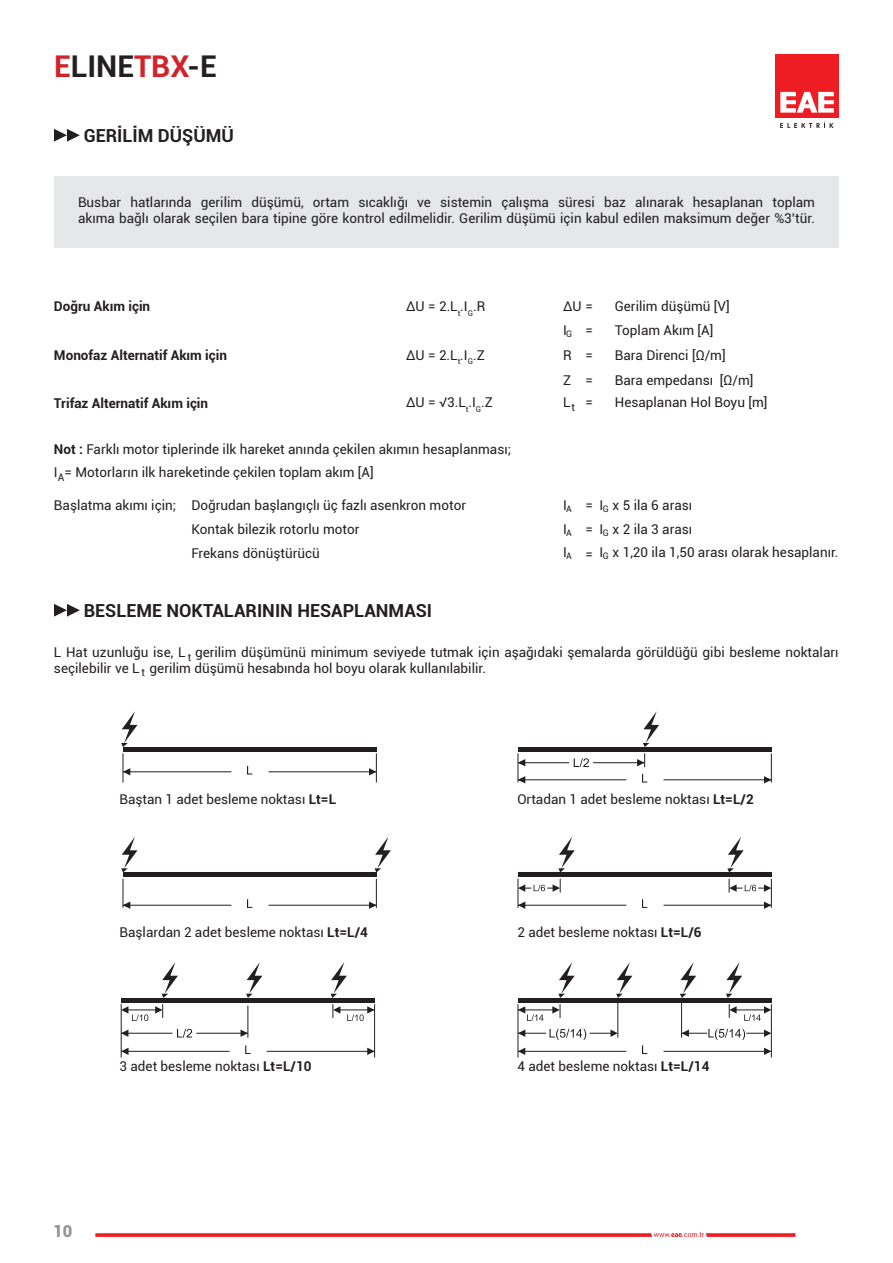
<style>
.page{position:relative;width:893px;height:1263px;background:#fff}
.page>*{position:absolute;margin:0;border:0;box-sizing:border-box;transform-origin:0 0}
.t1{font:700 30px "Roboto";color:#231f20}
.t2{font:700 18px "Roboto";color:#231f20}
.t3{font:900 16.5px "Roboto";color:#939598}
.t4{font:13.5px/16.2px "Roboto";color:#231f20}
.t5{font:700 13.5px "Roboto";color:#231f20}
.t6{font:10.5px "Roboto";color:#231f20}
.t7{font:9px "Roboto";color:#231f20}
.s1{color:#d1232a}
.s2{font-weight:700}
</style>
<div class="page">
<svg style="left:95px;top:1232px;width:700px;height:5px"></svg>
<svg style="left:54px;top:129px;width:26px;height:13px"></svg>
<div style="left:775px;top:54px;width:64px;height:64px;background:#ee1d23"></div>
<svg style="left:780px;top:92px;width:54px;height:21px"></svg>
<svg style="left:780px;top:122px;width:53px;height:6px"></svg>
<svg style="left:54px;top:604px;width:26px;height:13px"></svg>
<div style="left:54px;top:176px;width:785px;height:72px;background:#e6e7e9"></div>
<svg style="left:121px;top:711px;width:16px;height:36px"></svg>
<hr style="left:123px;top:747px;width:253px;height:4px;background:#231f20">
<hr style="left:269px;top:771px;width:107px;height:1px;background:#231f20">
<hr style="left:123px;top:771px;width:108px;height:1px;background:#231f20">
<svg style="left:247px;top:766px;width:5px;height:8px"></svg>
<svg style="left:643px;top:711px;width:16px;height:36px"></svg>
<hr style="left:518px;top:747px;width:253px;height:4px;background:#231f20">
<hr style="left:663px;top:779px;width:108px;height:1px;background:#231f20">
<hr style="left:518px;top:779px;width:108px;height:1px;background:#231f20">
<svg style="left:642px;top:774px;width:5px;height:8px"></svg>
<hr style="left:593px;top:762px;width:52px;height:1px;background:#231f20">
<hr style="left:518px;top:762px;width:51px;height:1px;background:#231f20">
<svg style="left:574px;top:758px;width:15px;height:9px"></svg>
<svg style="left:121px;top:837px;width:16px;height:35px"></svg>
<div style="left:123px;top:872px;width:253px;height:5px;background:#231f20"></div>
<hr style="left:269px;top:905px;width:107px;height:1px;background:#231f20">
<hr style="left:123px;top:905px;width:108px;height:1px;background:#231f20">
<svg style="left:247px;top:899px;width:5px;height:9px"></svg>
<svg style="left:375px;top:837px;width:16px;height:35px"></svg>
<svg style="left:558px;top:837px;width:17px;height:35px"></svg>
<div style="left:518px;top:872px;width:253px;height:5px;background:#231f20"></div>
<hr style="left:663px;top:905px;width:108px;height:1px;background:#231f20">
<hr style="left:518px;top:905px;width:108px;height:1px;background:#231f20">
<svg style="left:642px;top:899px;width:5px;height:9px"></svg>
<svg style="left:727px;top:837px;width:17px;height:35px"></svg>
<svg style="left:162px;top:962px;width:16px;height:36px"></svg>
<hr style="left:121px;top:998px;width:254px;height:4px;background:#231f20">
<hr style="left:374px;top:1004px;width:1px;height:53px;background:#231f20">
<hr style="left:121px;top:1004px;width:1px;height:53px;background:#231f20">
<hr style="left:267px;top:1051px;width:108px;height:1px;background:#231f20">
<hr style="left:121px;top:1051px;width:109px;height:1px;background:#231f20">
<svg style="left:245px;top:1045px;width:6px;height:9px"></svg>
<svg style="left:331px;top:962px;width:16px;height:36px"></svg>
<svg style="left:246px;top:962px;width:16px;height:36px"></svg>
<hr style="left:248px;top:1005px;width:1px;height:33px;background:#231f20">
<hr style="left:196px;top:1033px;width:52px;height:1px;background:#231f20">
<hr style="left:121px;top:1033px;width:51px;height:1px;background:#231f20">
<svg style="left:177px;top:1029px;width:15px;height:9px"></svg>
<hr style="left:336px;top:1010px;width:39px;height:1px;background:#231f20">
<hr style="left:124px;top:1010px;width:35px;height:1px;background:#231f20">
<svg style="left:558px;top:962px;width:17px;height:36px"></svg>
<hr style="left:518px;top:1004px;width:1px;height:53px;background:#231f20">
<hr style="left:663px;top:1051px;width:108px;height:1px;background:#231f20">
<hr style="left:518px;top:1051px;width:108px;height:1px;background:#231f20">
<svg style="left:642px;top:1045px;width:5px;height:9px"></svg>
<hr style="left:618px;top:1002px;width:1px;height:36px;background:#231f20">
<hr style="left:733px;top:1010px;width:35px;height:1px;background:#231f20">
<hr style="left:518px;top:1010px;width:38px;height:1px;background:#231f20">
<hr style="left:518px;top:998px;width:253px;height:4px;background:#231f20">
<hr style="left:681px;top:1002px;width:1px;height:36px;background:#231f20">
<svg style="left:616px;top:962px;width:16px;height:36px"></svg>
<svg style="left:680px;top:962px;width:16px;height:36px"></svg>
<svg style="left:726px;top:962px;width:16px;height:36px"></svg>
<svg style="left:369px;top:753px;width:8px;height:29px"></svg>
<svg style="left:123px;top:753px;width:7px;height:29px"></svg>
<svg style="left:369px;top:879px;width:8px;height:30px"></svg>
<svg style="left:123px;top:879px;width:7px;height:30px"></svg>
<svg style="left:367px;top:1048px;width:8px;height:7px"></svg>
<svg style="left:121px;top:1048px;width:8px;height:7px"></svg>
<svg style="left:347px;top:1006px;width:28px;height:15px"></svg>
<svg style="left:333px;top:1004px;width:7px;height:14px"></svg>
<svg style="left:155px;top:1004px;width:8px;height:14px"></svg>
<svg style="left:121px;top:1006px;width:27px;height:15px"></svg>
<svg style="left:121px;top:1029px;width:7px;height:8px"></svg>
<svg style="left:764px;top:1048px;width:7px;height:7px"></svg>
<svg style="left:744px;top:1006px;width:27px;height:15px"></svg>
<svg style="left:518px;top:1048px;width:7px;height:7px"></svg>
<svg style="left:729px;top:1004px;width:8px;height:14px"></svg>
<svg style="left:682px;top:1029px;width:89px;height:11px"></svg>
<svg style="left:518px;top:1006px;width:25px;height:15px"></svg>
<svg style="left:518px;top:1029px;width:100px;height:11px"></svg>
<svg style="left:552px;top:1004px;width:9px;height:14px"></svg>
<svg style="left:729px;top:879px;width:43px;height:30px"></svg>
<svg style="left:518px;top:879px;width:43px;height:30px"></svg>
<svg style="left:518px;top:753px;width:7px;height:30px"></svg>
<svg style="left:764px;top:753px;width:8px;height:30px"></svg>
<svg style="left:241px;top:1029px;width:7px;height:8px"></svg>
<svg style="left:637px;top:753px;width:8px;height:14px"></svg>
<hr style="left:771px;top:1004px;width:1px;height:53px;background:#231f20">
<h1 class="t1" style="left:54px;top:45px;width:164px"><span class="s1">E</span>LINE<span class="s1">TBX</span>-E</h1>
<h2 class="t2" style="left:84px;top:123px;width:151px">GERİLİM DÜŞÜMÜ</h2>
<p class="t4" style="left:78px;top:194px;width:738px">Busbar hatlarında gerilim düşümü, ortam sıcaklığı ve sistemin çalışma süresi baz alınarak hesaplanan toplam akıma bağlı olarak seçilen bara tipine göre kontrol edilmelidir. Gerilim düşümü için kabul edilen maksimum değer %3’tür.</p>
<p class="t5" style="left:54px;top:297px;width:98px">Doğru Akım için</p>
<p class="t5" style="left:54px;top:345px;width:175px">Monofaz Alternatif Akım için</p>
<p class="t5" style="left:54px;top:394px;width:156px">Trifaz Alternatif Akım için</p>
<p class="t4" style="left:54px;top:437px;width:459px;line-height:23.2px"><span class="s2">Not :</span> Farklı motor tiplerinde ilk hareket anında çekilen akımın hesaplanması;<br>I = Motorların ilk hareketinde çekilen toplam akım [A]</p>
<p class="t4" style="left:191px;top:493px;width:276px;line-height:24px;text-indent:-137px">Başlatma akımı için; Doğrudan başlangıçlı üç fazlı asenkron motor<br>Kontak bilezik rotorlu motor<br>Frekans dönüştürücü</p>
<p class="t4" style="left:406px;top:298px;width:81px">ΔU = 2.L<sub>t</sub>.I<sub>G</sub>.R</p>
<p class="t4" style="left:406px;top:346px;width:80px">ΔU = 2.L<sub>t</sub>.I<sub>G</sub>.Z</p>
<p class="t4" style="left:406px;top:394px;width:88px">ΔU = √3.L<sub>t</sub>.I<sub>G</sub>.Z</p>
<p class="t6" style="left:58px;top:470px;width:8px">A</p>
<h2 class="t2" style="left:84px;top:598px;width:350px">BESLEME NOKTALARININ HESAPLANMASI</h2>
<p class="t4" style="left:563px;top:294px;width:32px;line-height:23.5px">ΔU=<br>I</p>
<p class="t4" style="left:586px;top:322px;width:9px">=</p>
<p class="t7" style="left:566px;top:327px;width:8px">G</p>
<p class="t4" style="left:563px;top:342px;width:10px;line-height:25px">R<br>Z</p>
<p class="t4" style="left:563px;top:394px;width:9px">L</p>
<p class="t6" style="left:572px;top:400px;width:5px">t</p>
<p class="t4" style="left:586px;top:347px;width:9px">=</p>
<p class="t4" style="left:586px;top:369px;width:9px;line-height:22.4px">= =</p>
<p class="t4" style="left:615px;top:294px;width:117px;line-height:23.5px">Gerilim düşümü [V]<br>Toplam Akım [A]</p>
<p class="t4" style="left:615px;top:342px;width:140px;line-height:24.9px">Bara Direnci [Ω/m]<br>Bara empedansı [Ω/m]</p>
<p class="t4" style="left:615px;top:394px;width:154px">Hesaplanan Hol Boyu [m]</p>
<p class="t4" style="left:563px;top:496px;width:5px">I</p>
<p class="t4" style="left:599px;top:493px;width:94px;line-height:24.2px;text-align:right">I x 5 ila 6 arası x 2 ila 3 arası</p>
<p class="t4" style="left:613px;top:543px;width:227px">x 1,20 ila 1,50 arası olarak hesaplanır.</p>
<p class="t4" style="left:586px;top:496px;width:9px">=</p>
<p class="t7" style="left:566px;top:503px;width:7px">A</p>
<p class="t7" style="left:603px;top:503px;width:8px">G</p>
<p class="t7" style="left:566px;top:527px;width:7px">A</p>
<p class="t7" style="left:603px;top:527px;width:8px">G</p>
<p class="t7" style="left:566px;top:549px;width:7px">A</p>
<p class="t7" style="left:603px;top:549px;width:8px">G</p>
<p class="t4" style="left:563px;top:521px;width:5px">I</p>
<p class="t4" style="left:599px;top:521px;width:5px">I</p>
<p class="t4" style="left:563px;top:543px;width:5px">I</p>
<p class="t4" style="left:599px;top:543px;width:5px">I</p>
<p class="t4" style="left:586px;top:521px;width:9px">=</p>
<p class="t4" style="left:586px;top:546px;width:9px">=</p>
<p class="t4" style="left:54px;top:643px;width:786px">L Hat uzunluğu ise, L gerilim düşümünü minimum seviyede tutmak için aşağıdaki şemalarda görüldüğü gibi besleme noktaları seçilebilir ve L gerilim düşümü hesabında hol boyu olarak kullanılabilir.</p>
<p class="t6" style="left:188px;top:650px;width:5px">t</p>
<p class="t6" style="left:142px;top:665px;width:5px">t</p>
<p class="t4" style="left:120px;top:790px;width:218px">Baştan 1 adet besleme noktası <span class="s2">Lt=L</span></p>
<p class="t4" style="left:517px;top:790px;width:238px">Ortadan 1 adet besleme noktası <span class="s2">Lt=L/2</span></p>
<p class="t4" style="left:120px;top:924px;width:250px">Başlardan 2 adet besleme noktası <span class="s2">Lt=L/4</span></p>
<p class="t4" style="left:517px;top:924px;width:186px">2 adet besleme noktası <span class="s2">Lt=L/6</span></p>
<p class="t4" style="left:120px;top:1057px;width:193px">3 adet besleme noktası <span class="s2">Lt=L/10</span></p>
<p class="t4" style="left:517px;top:1057px;width:193px">4 adet besleme noktası <span class="s2">Lt=L/14</span></p>
<p class="t3" style="left:53px;top:1219px;width:21px">10</p>
</div>
